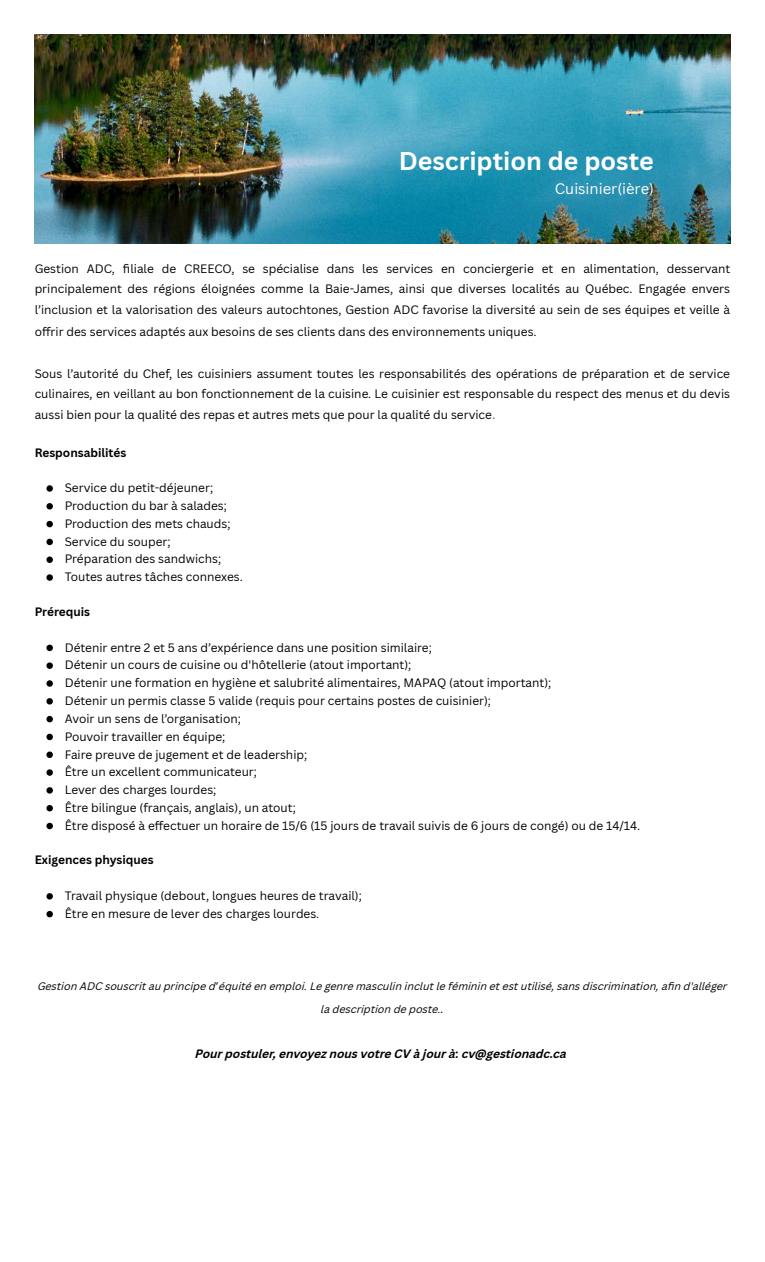
<style>
.page{position:relative;width:765px;height:1262px;background:#fff}
.page>*{position:absolute;margin:0;border:0;box-sizing:border-box;transform-origin:0 0}
.t1{font:700 25px "Canva Sans";color:#fff}
.t2{font:14.75px "Canva Sans";color:#fff}
.t3{font:11.88px/21px "Canva Sans";color:#000;text-align:justify}
.t4{font:italic 700 11.88px "Canva Sans";color:#000}
.t5{font:700 11.88px "Canva Sans";color:#000}
.t6{font:italic 10.62px/22.5px "Canva Sans";color:#000;text-align:center}
.s1{font-size:13.12px;color:#595959}
.s2{font-family:"Noto Sans Gurmukhi";font-style:normal}
.s3{font-size:11.88px}
</style>
<div class="page">
<img style="left:35px;top:35px;width:695px;height:209px">
<svg style="left:46px;top:485px;width:7px;height:7px"></svg>
<svg style="left:46px;top:503px;width:7px;height:6px"></svg>
<svg style="left:46px;top:521px;width:7px;height:6px"></svg>
<svg style="left:46px;top:539px;width:7px;height:6px"></svg>
<svg style="left:46px;top:556px;width:7px;height:7px"></svg>
<svg style="left:46px;top:574px;width:7px;height:7px"></svg>
<svg style="left:46px;top:645px;width:7px;height:6px"></svg>
<svg style="left:46px;top:662px;width:7px;height:7px"></svg>
<svg style="left:46px;top:680px;width:7px;height:7px"></svg>
<svg style="left:46px;top:698px;width:7px;height:6px"></svg>
<svg style="left:46px;top:716px;width:7px;height:6px"></svg>
<svg style="left:46px;top:734px;width:7px;height:6px"></svg>
<svg style="left:46px;top:751px;width:7px;height:7px"></svg>
<svg style="left:46px;top:769px;width:7px;height:7px"></svg>
<svg style="left:46px;top:787px;width:7px;height:7px"></svg>
<svg style="left:46px;top:805px;width:7px;height:6px"></svg>
<svg style="left:46px;top:823px;width:7px;height:6px"></svg>
<svg style="left:46px;top:893px;width:7px;height:6px"></svg>
<svg style="left:46px;top:911px;width:7px;height:6px"></svg>
<p class="t1" style="left:399px;top:144px;width:257px">Description de poste</p>
<p class="t2" style="left:555px;top:178px;width:101px">Cuisinier(ière)</p>
<p class="t3" style="left:35px;top:258px;width:697px">Gestion ADC, fi liale de CREECO, se spécialise dans les services en conciergerie et en alimentation, desservant principalement des régions éloignées comme la Baie-James, ainsi que diverses localités au Québec. Engagée envers l’inclusion et la valorisation des valeurs autochtones, Gestion ADC favorise la diversité au sein de ses équipes et veille à offrir des services adaptés aux besoins de ses clients dans des environnements uniques.</p>
<p class="t3" style="left:35px;top:363px;width:697px;line-height:20.6px">Sous l’autorité du Chef, les cuisiniers assument toutes les responsabilités des opérations de préparation et de service culinaires, en veillant au bon fonctionnement de la cuisine. Le cuisinier est responsable du respect des menus et du devis aussi bien pour la qualité des repas et autres mets que pour la qualité du service<span class="s1">.</span></p>
<p class="t5" style="left:35px;top:444px;width:93px">Responsabilités</p>
<p class="t3" style="left:65px;top:477px;width:150px">Service du petit-déjeuner;</p>
<p class="t3" style="left:65px;top:495px;width:164px">Production du bar à salades;</p>
<p class="t3" style="left:65px;top:513px;width:167px">Production des mets chauds;</p>
<p class="t3" style="left:65px;top:531px;width:108px">Service du souper;</p>
<p class="t3" style="left:65px;top:548px;width:158px">Préparation des sandwichs;</p>
<p class="t3" style="left:65px;top:566px;width:180px">Toutes autres tâches connexes.</p>
<p class="t5" style="left:35px;top:603px;width:57px">Prérequis</p>
<p class="t3" style="left:65px;top:636px;width:369px">Détenir entre 2 et 5 ans d’expérience dans une position similaire;</p>
<p class="t3" style="left:65px;top:654px;width:348px">Détenir un cours de cuisine ou d'hôtellerie (atout important);</p>
<p class="t3" style="left:65px;top:672px;width:488px">Détenir une formation en hygiène et salubrité alimentaires, MAPAQ (atout important);</p>
<p class="t3" style="left:65px;top:690px;width:428px">Détenir un permis classe 5 valide (requis pour certains postes de cuisinier);</p>
<p class="t3" style="left:65px;top:708px;width:178px">Avoir un sens de l’organisation;</p>
<p class="t3" style="left:65px;top:726px;width:162px">Pouvoir travailler en équipe;</p>
<p class="t3" style="left:65px;top:743px;width:244px">Faire preuve de jugement et de leadership;</p>
<p class="t3" style="left:65px;top:761px;width:194px">Être un excellent communicateur;</p>
<p class="t3" style="left:65px;top:779px;width:153px">Lever des charges lourdes;</p>
<p class="t3" style="left:65px;top:797px;width:233px">Être bilingue (français, anglais), un atout;</p>
<p class="t3" style="left:65px;top:815px;width:577px">Être disposé à effectuer un horaire de 15/6 (15 jours de travail suivis de 6 jours de congé) ou de 14/14.</p>
<p class="t5" style="left:35px;top:852px;width:121px">Exigences physiques</p>
<p class="t3" style="left:65px;top:885px;width:299px">Travail physique (debout, longues heures de travail);</p>
<p class="t3" style="left:65px;top:903px;width:256px">Être en mesure de lever des charges lourdes.</p>
<p class="t6" style="left:38px;top:976px;width:691px">Gestion ADC souscrit au principe d<span class="s2">’</span>équité en emploi. Le genre masculin inclut le féminin et est utilisé, sans discrimination, afin d'alléger la description de poste.<span class="s3">.</span></p>
<p class="t4" style="left:195px;top:1048px;width:373px">Pour postuler, envoyez nous votre CV à jour à: cv@gestionadc.ca</p>
</div>
